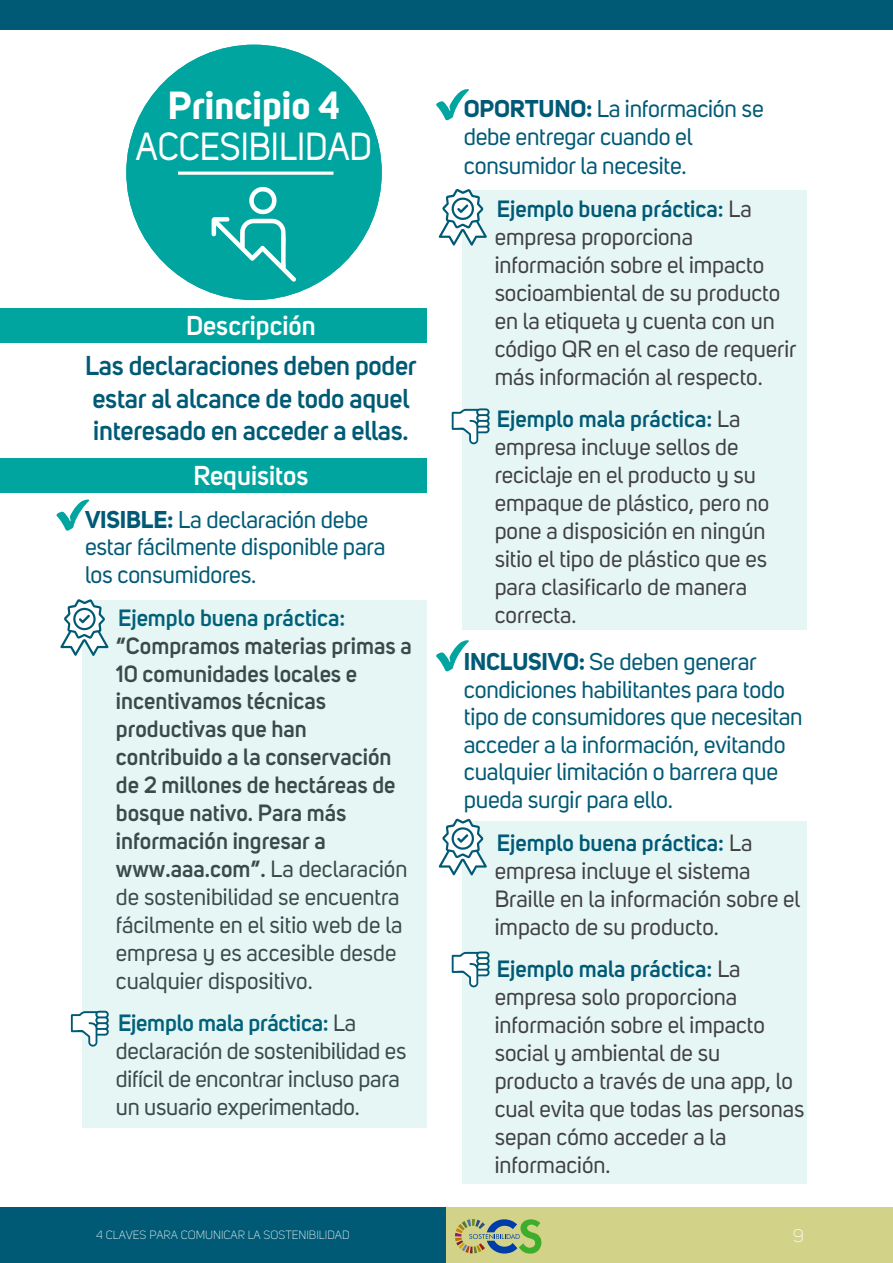
<style>
.page{position:relative;width:893px;height:1263px;background:#fff}
.page>*{position:absolute;margin:0;border:0;box-sizing:border-box;transform-origin:0 0}
.t1{font:38.7px "Uni Sans";color:#fff;scale:.91 1}
.t2{font:700 38.7px "Uni Sans";color:#fff}
.t3{font:600 27px/32.4px "Uni Sans";letter-spacing:-.01em;color:#005a75}
.t4{font:600 27px "Uni Sans";color:#fff}
.t5{font:24px/27.6px "Uni Sans";letter-spacing:-.01em;color:#005a75}
.t6{font:23.25px/27.9px "Uni Sans";color:#414141}
.t7{font:600 23.25px/27.9px "Uni Sans";color:#414141}
.t8{font:600 23.25px "Uni Sans";color:#005a75}
.t9{font:300 18px "Uni Sans";color:#fff}
.t10{font:300 11.85px "Uni Sans";color:#fff}
.s1{font-weight:700}
.s2{font-weight:400}
.s3{font-weight:600;color:#005a75}
</style>
<div class="page">
<div style="left:0;top:308px;width:426px;height:35px;background:#00a59f"></div>
<div style="left:0;top:458px;width:426px;height:35px;background:#00a59f"></div>
<svg style="left:56px;top:499px;width:33px;height:32px"></svg>
<svg style="left:436px;top:89px;width:33px;height:32px"></svg>
<svg style="left:436px;top:640px;width:33px;height:32px"></svg>
<div style="left:0;top:1207px;width:446px;height:56px;background:#005a75"></div>
<div style="left:446px;top:1207px;width:447px;height:56px;background:#d2d388"></div>
<svg style="left:455px;top:1219px;width:87px;height:35px"></svg>
<div style="left:462px;top:190px;width:345px;height:440px;background:#e6f6f5"></div>
<div style="left:462px;top:821px;width:345px;height:362px;background:#e6f6f5"></div>
<div style="left:82px;top:600px;width:344px;height:527px;background:#e6f6f5"></div>
<svg style="left:60px;top:599px;width:49px;height:57px"></svg>
<svg style="left:71px;top:1011px;width:38px;height:36px"></svg>
<svg style="left:439px;top:189px;width:48px;height:57px"></svg>
<svg style="left:452px;top:408px;width:38px;height:36px"></svg>
<svg style="left:439px;top:819px;width:48px;height:56px"></svg>
<svg style="left:452px;top:951px;width:38px;height:36px"></svg>
<div style="left:0;top:0;width:893px;height:30px;background:#005a75"></div>
<div style="left:126px;top:45px;width:256px;height:255px;background:#00a59f;border-radius:128px"></div>
<hr style="left:178px;top:172px;width:156px;height:3px;background:#fff">
<svg style="left:212px;top:187px;width:84px;height:95px"></svg>
<h1 class="t2" style="left:168px;top:82px;width:174px">Principio 4</h1>
<h1 class="t1" style="left:136px;top:124px;width:261px">ACCESIBILIDAD</h1>
<p class="t4" style="left:186px;top:310px;width:131px">Descripción</p>
<p class="t3" style="left:85px;top:350px;width:333px">Las declaraciones deben poder estar al alcance de todo aquel interesado en acceder a ellas.</p>
<p class="t4" style="left:193px;top:460px;width:117px">Requisitos</p>
<p class="t5" style="left:85px;top:506px;width:302px"><span class="s1">VISIBLE:</span> La declaración debe estar fácilmente disponible para los consumidores.</p>
<p class="t8" style="left:118px;top:604px;width:229px">Ejemplo buena práctica:</p>
<p class="t7" style="left:116px;top:632px;width:297px">“Compramos materias primas a<br>10 comunidades locales e incentivamos técnicas productivas que han contribuido a la conservación de 2 millones de hectáreas de bosque nativo. Para más información ingresar a www.aaa.com”. <span class="s2">La declaración de sostenibilidad se encuentra fácilmente en el sitio web de la empresa y es accesible desde cualquier dispositivo.</span></p>
<p class="t6" style="left:116px;top:1010px;width:292px"><span class="s3">Ejemplo mala práctica:</span> La declaración de sostenibilidad es difícil de encontrar incluso para un usuario experimentado.</p>
<p class="t10" style="left:96px;top:1228px;width:255px">4 CLAVES PARA COMUNICAR LA SOSTENIBILIDAD</p>
<p class="t5" style="left:464px;top:94px;width:301px;line-height:28.8px"><span class="s1">OPORTUNO:</span> La información se debe entregar cuando el consumidor la necesite.</p>
<p class="t6" style="left:495px;top:195px;width:303px"><span class="s3">Ejemplo buena práctica:</span> La empresa proporciona información sobre el impacto socioambiental de su producto en la etiqueta y cuenta con un código QR en el caso de requerir más información al respecto.</p>
<p class="t6" style="left:495px;top:406px;width:276px"><span class="s3">Ejemplo mala práctica:</span> La empresa incluye sellos de reciclaje en el producto y su empaque de plástico, pero no pone a disposición en ningún sitio el tipo de plástico que es para clasificarlo de manera correcta.</p>
<p class="t5" style="left:464px;top:648px;width:340px"><span class="s1">INCLUSIVO:</span> Se deben generar condiciones habilitantes para todo tipo de consumidores que necesitan acceder a la información, evitando cualquier limitación o barrera que pueda surgir para ello.</p>
<p class="t6" style="left:495px;top:829px;width:307px"><span class="s3">Ejemplo buena práctica:</span> La empresa incluye el sistema<br>Braille en la información sobre el impacto de su producto.</p>
<p class="t6" style="left:495px;top:956px;width:311px"><span class="s3">Ejemplo mala práctica:</span> La empresa solo proporciona información sobre el impacto social y ambiental de su producto a través de una app, lo cual evita que todas las personas sepan cómo acceder a la información.</p>
<p class="t9" style="left:793px;top:1225px;width:13px">9</p>
</div>
